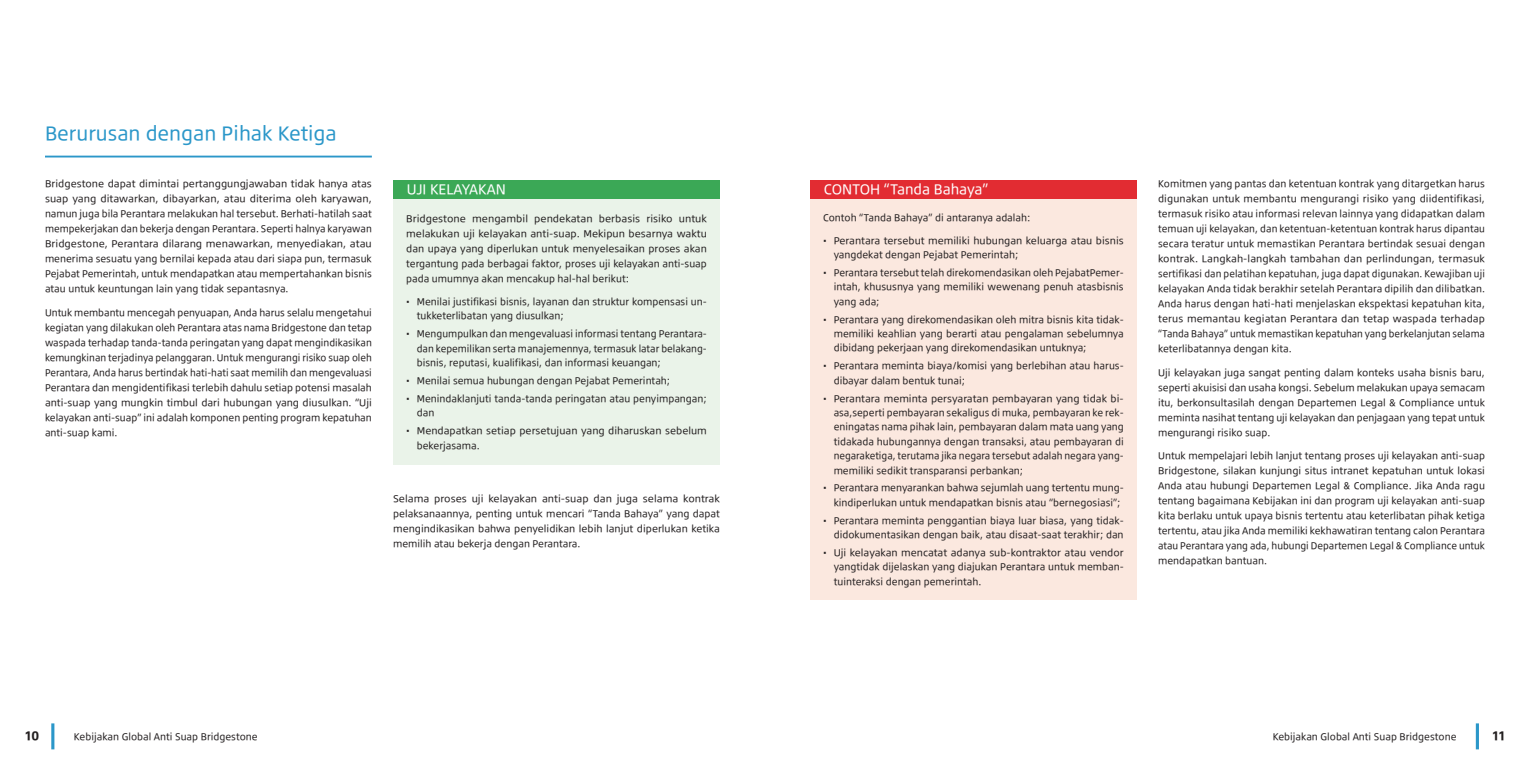
<style>
.page{position:relative;width:1530px;height:765px;background:#fff}
.page>*{position:absolute;margin:0;border:0;box-sizing:border-box;transform-origin:0 0}
.t1{font:17.5px "Bridgestone Type TP";color:#2b97c9}
.t2{font:12.5px "Bridgestone Type TP";color:#fff}
.t3{font:700 11.25px "Bridgestone Type TP";color:#231f20}
.t4{font:8.75px/15px "Bridgestone Type TP";color:#231f20;text-align:justify}
.t5{font:8.75px/15px "Bridgestone Type TP";color:#231f20;text-align:justify;scale:1.04 1}
.t6{font:8.75px/15px "Bridgestone Type TP";color:#231f20;text-align:justify;scale:1.05 1}
</style>
<div class="page">
<hr style="left:45px;top:156px;width:327px;height:2px;background:#2b97c9">
<div style="left:393px;top:199px;width:327px;height:266px;background:#eaf3e9"></div>
<div style="left:393px;top:180px;width:327px;height:19px;background:#3ba856"></div>
<div style="left:810px;top:199px;width:327px;height:401px;background:#fbe8df"></div>
<div style="left:810px;top:180px;width:327px;height:19px;background:#e22c32"></div>
<hr style="left:1476px;top:723px;width:3px;height:26px;background:#2b97c9">
<hr style="left:51px;top:723px;width:3px;height:26px;background:#2b97c9">
<h1 class="t1" style="left:45px;top:119px;width:293px">Berurusan dengan Pihak Ketiga</h1>
<p class="t5" style="left:45px;top:176px;width:316px">Bridgestone dapat dimintai pertanggungjawaban tidak hanya atas suap yang ditawarkan, dibayarkan, atau diterima oleh karyawan, namun juga bila Perantara melakukan hal tersebut. Berhati-hatilah saat mempekerjakan dan bekerja dengan Perantara. Seperti halnya karyawan Bridgestone, Perantara dilarang menawarkan, menyediakan, atau menerima sesuatu yang bernilai kepada atau dari siapa pun, termasuk Pejabat Pemerintah, untuk mendapatkan atau mempertahankan bisnis atau untuk keuntungan lain yang tidak sepantasnya.</p>
<p class="t4" style="left:45px;top:304px;width:328px">Untuk membantu mencegah penyuapan, Anda harus selalu mengetahui kegiatan yang dilakukan oleh Perantara atas nama Bridgestone dan tetap waspada terhadap tanda-tanda peringatan yang dapat mengindikasikan kemungkinan terjadinya pelanggaran. Untuk mengurangi risiko suap oleh Perantara, Anda harus bertindak hati-hati saat memilih dan mengevaluasi Perantara dan mengidentifikasi terlebih dahulu setiap potensi masalah anti-suap yang mungkin timbul dari hubungan yang diusulkan. “Uji kelayakan anti-suap” ini adalah komponen penting program kepatuhan anti-suap kami.</p>
<h2 class="t2" style="left:407px;top:179px;width:100px">UJI KELAYAKAN</h2>
<p class="t6" style="left:406px;top:211px;width:288px">Bridgestone mengambil pendekatan berbasis risiko untuk melakukan uji kelayakan anti-suap. Mekipun besarnya waktu dan upaya yang diperlukan untuk menyelesaikan proses akan tergantung pada berbagai faktor, proses uji kelayakan anti-suap pada umumnya akan mencakup hal-hal berikut:</p>
<p class="t4" style="left:417px;top:294px;width:292px;line-height:14.4px;text-indent:-11px">• Menilai justifikasi bisnis, layanan dan struktur kompensasi un&shy;tukketerlibatan yang diusulkan;</p>
<p class="t4" style="left:417px;top:326px;width:292px;line-height:14.4px;text-indent:-11px">• Mengumpulkan dan mengevaluasi informasi tentang Perantara&shy;dan kepemilikan serta manajemennya, termasuk latar belakang&shy;bisnis, reputasi, kualifikasi, dan informasi keuangan;</p>
<p class="t4" style="left:406px;top:372px;width:266px">• Menilai semua hubungan dengan Pejabat Pemerintah;</p>
<p class="t4" style="left:417px;top:391px;width:292px;line-height:14.4px;text-indent:-11px">• Menindaklanjuti tanda-tanda peringatan atau penyimpangan; dan</p>
<p class="t4" style="left:417px;top:423px;width:292px;line-height:14.4px;text-indent:-11px">• Mendapatkan setiap persetujuan yang diharuskan sebelum bekerjasama.</p>
<p class="t6" style="left:393px;top:491px;width:313px">Selama proses uji kelayakan anti-suap dan juga selama kontrak pelaksanaannya, penting untuk mencari “Tanda Bahaya” yang dapat mengindikasikan bahwa penyelidikan lebih lanjut diperlukan ketika memilih atau bekerja dengan Perantara.</p>
<h2 class="t2" style="left:824px;top:179px;width:166px">CONTOH “Tanda Bahaya”</h2>
<p class="t4" style="left:823px;top:210px;width:209px">Contoh “Tanda Bahaya” di antaranya adalah:</p>
<p class="t4" style="left:834px;top:233px;width:292px;line-height:14.4px;text-indent:-11px">• Perantara tersebut memiliki hubungan keluarga atau bisnis yangdekat dengan Pejabat Pemerintah;</p>
<p class="t4" style="left:834px;top:265px;width:292px;line-height:14.4px;text-indent:-11px">• Perantara tersebut telah direkomendasikan oleh PejabatPemer&shy;intah, khususnya yang memiliki wewenang penuh atasbisnis yang ada;</p>
<p class="t4" style="left:834px;top:311px;width:292px;line-height:14.4px;text-indent:-11px">• Perantara yang direkomendasikan oleh mitra bisnis kita tidak&shy;memiliki keahlian yang berarti atau pengalaman sebelumnya dibidang pekerjaan yang direkomendasikan untuknya;</p>
<p class="t4" style="left:834px;top:358px;width:292px;line-height:14.4px;text-indent:-11px">• Perantara meminta biaya/komisi yang berlebihan atau harus&shy;dibayar dalam bentuk tunai;</p>
<p class="t4" style="left:834px;top:390px;width:292px;line-height:14.4px;text-indent:-11px">• Perantara meminta persyaratan pembayaran yang tidak bi&shy;asa,seperti pembayaran sekaligus di muka, pembayaran ke rek&shy;eningatas nama pihak lain, pembayaran dalam mata uang yang tidakada hubungannya dengan transaksi, atau pembayaran di negaraketiga, terutama jika negara tersebut adalah negara yang&shy;memiliki sedikit transparansi perbankan;</p>
<p class="t4" style="left:834px;top:480px;width:292px;line-height:14.4px;text-indent:-11px">• Perantara menyarankan bahwa sejumlah uang tertentu mung&shy;kindiperlukan untuk mendapatkan bisnis atau “bernegosiasi”;</p>
<p class="t4" style="left:823px;top:513px;width:302px;line-height:14.4px;text-align:right">• Perantara meminta penggantian biaya luar biasa, yang tidak&shy;didokumentasikan dengan baik, atau disaat-saat terakhir; dan</p>
<p class="t4" style="left:834px;top:545px;width:292px;line-height:14.4px;text-indent:-11px">• Uji kelayakan mencatat adanya sub-kontraktor atau vendor yangtidak dijelaskan yang diajukan Perantara untuk memban&shy;tuinteraksi dengan pemerintah.</p>
<p class="t4" style="left:1158px;top:176px;width:328px">Komitmen yang pantas dan ketentuan kontrak yang ditargetkan harus digunakan untuk membantu mengurangi risiko yang diidentifikasi, termasuk risiko atau informasi relevan lainnya yang didapatkan dalam temuan uji kelayakan, dan ketentuan-ketentuan kontrak harus dipantau secara teratur untuk memastikan Perantara bertindak sesuai dengan kontrak. Langkah-langkah tambahan dan perlindungan, termasuk sertifikasi dan pelatihan kepatuhan, juga dapat digunakan. Kewajiban uji kelayakan Anda tidak berakhir setelah Perantara dipilih dan dilibatkan.<br>Anda harus dengan hati-hati menjelaskan ekspektasi kepatuhan kita, terus memantau kegiatan Perantara dan tetap waspada terhadap “Tanda Bahaya” untuk memastikan kepatuhan yang berkelanjutan selama keterlibatannya dengan kita.</p>
<p class="t4" style="left:1158px;top:364px;width:328px">Uji kelayakan juga sangat penting dalam konteks usaha bisnis baru, seperti akuisisi dan usaha kongsi. Sebelum melakukan upaya semacam itu, berkonsultasilah dengan Departemen Legal &amp; Compliance untuk meminta nasihat tentang uji kelayakan dan penjagaan yang tepat untuk mengurangi risiko suap.</p>
<p class="t4" style="left:1158px;top:447px;width:328px">Untuk mempelajari lebih lanjut tentang proses uji kelayakan anti-suap Bridgestone, silakan kunjungi situs intranet kepatuhan untuk lokasi Anda atau hubungi Departemen Legal &amp; Compliance. Jika Anda ragu tentang bagaimana Kebijakan ini dan program uji kelayakan anti-suap kita berlaku untuk upaya bisnis tertentu atau keterlibatan pihak ketiga tertentu, atau jika Anda memiliki kekhawatiran tentang calon Perantara atau Perantara yang ada, hubungi Departemen Legal &amp; Compliance untuk mendapatkan bantuan.</p>
<p class="t3" style="left:25px;top:727px;width:15px">10</p>
<p class="t4" style="left:74px;top:728px;width:185px">Kebijakan Global Anti Suap Bridgestone</p>
<p class="t4" style="left:1273px;top:728px;width:185px">Kebijakan Global Anti Suap Bridgestone</p>
<p class="t3" style="left:1493px;top:727px;width:14px">11</p>
</div>
